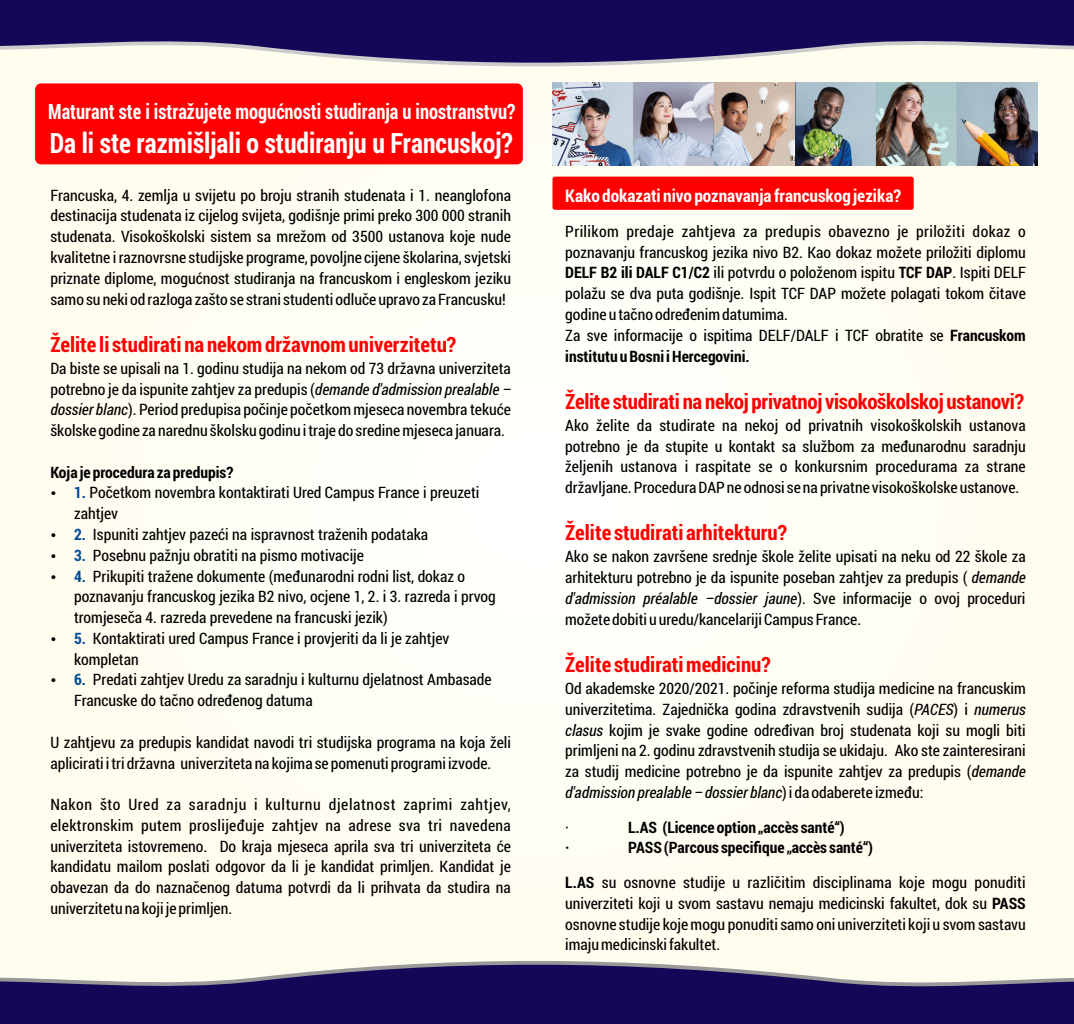
<style>
.page{position:relative;width:1074px;height:1024px;background:#fff}
.page>*{position:absolute;margin:0;border:0;box-sizing:border-box;transform-origin:0 0}
.t1{font:700 28px "Roboto Condensed";color:#fff;scale:.92 1}
.t2{font:700 21.18px "Roboto Condensed";color:#fff;scale:.88 1}
.t3{font:700 21px "Roboto Condensed";color:#f00}
.t4{font:700 17.5px "Roboto Condensed";color:#fff}
.t5{font:15.75px/20.8px "Roboto Condensed";color:#000;text-align:justify}
.t6{font:700 15.75px "Roboto Condensed";color:#000}
.s1{font-style:italic}
.s2{font-weight:700;color:#004d9a}
.s3{font-weight:700}
</style>
<div class="page">
<div style="left:1px;top:16px;width:1072px;height:965px;background:#fffef2"></div>
<div style="left:35px;top:83px;width:487px;height:81px;background:#f00;border-radius:6px"></div>
<div style="left:552px;top:177px;width:361px;height:33px;background:#f00;border-radius:2px"></div>
<svg style="left:0;top:0;width:1073px;height:68px;fill:#140757"></svg>
<svg style="left:0;top:959px;width:1073px;height:65px;fill:#140757"></svg>
<img style="left:552px;top:83px;width:485px;height:82px">
<h2 class="t2" style="left:48px;top:97px;width:532px">Maturant ste i istražujete mogućnosti studiranja u inostranstvu?</h2>
<h1 class="t1" style="left:50px;top:124px;width:504px">Da li ste razmišljali o studiranju u Francuskoj?</h1>
<p class="t5" style="left:50px;top:184px;width:462px">Francuska, 4. zemlja u svijetu po broju stranih studenata i 1. neanglofona destinacija studenata iz cijelog svijeta, godišnje primi preko 300 000 stranih studenata. Visokoškolski sistem sa mrežom od 3500 ustanova koje nude kvalitetne i raznovrsne studijske programe, povoljne cijene školarina, svjetski priznate diplome, mogućnost studiranja na francuskom i engleskom jeziku samo su neki od razloga zašto se strani studenti odluče upravo za Francusku!</p>
<h3 class="t3" style="left:50px;top:329px;width:407px">Želite li studirati na nekom državnom univerzitetu?</h3>
<p class="t5" style="left:50px;top:357px;width:462px">Da biste se upisali na 1. godinu studija na nekom od 73 državna univerziteta potrebno je da ispunite zahtjev za predupis (<span class="s1">demande d'admission prealable – dossier blanc</span>). Period predupisa počinje početkom mjeseca novembra tekuće školske godine za narednu školsku godinu i traje do sredine mjeseca januara.</p>
<p class="t6" style="left:50px;top:461px;width:184px">Koja je procedura za predupis?</p>
<p class="t5" style="left:74px;top:482px;width:407px"><span class="s2">1.</span> Početkom novembra kontaktirati Ured Campus France i preuzeti zahtjev</p>
<p class="t5" style="left:74px;top:523px;width:355px"><span class="s2">2.</span> Ispuniti zahtjev pazeći na ispravnost traženih podataka</p>
<p class="t5" style="left:74px;top:544px;width:291px"><span class="s2">3.</span> Posebnu pažnju obratiti na pismo motivacije</p>
<p class="t5" style="left:74px;top:565px;width:423px;text-align:left"><span class="s2">4.</span> Prikupiti tražene dokumente (međunarodni rodni list, dokaz o poznavanju francuskog jezika B2 nivo, ocjene 1, 2. i 3. razreda i prvog tromjeseča 4. razreda prevedene na francuski jezik)</p>
<p class="t5" style="left:74px;top:627px;width:376px"><span class="s2">5.</span> Kontaktirati ured Campus France i provjeriti da li je zahtjev kompletan</p>
<p class="t5" style="left:74px;top:669px;width:419px"><span class="s2">6.</span> Predati zahtjev Uredu za saradnju i kulturnu djelatnost Ambasade<br>Francuske do tačno određenog datuma</p>
<p class="t5" style="left:50px;top:731px;width:462px">U zahtjevu za predupis kandidat navodi tri studijska programa na koja želi aplicirati i tri državna univerziteta na kojima se pomenuti programi izvode.</p>
<p class="t5" style="left:50px;top:793px;width:462px">Nakon što Ured za saradnju i kulturnu djelatnost zaprimi zahtjev, elektronskim putem proslijeđuje zahtjev na adrese sva tri navedena univerziteta istovremeno. Do kraja mjeseca aprila sva tri univerziteta će kandidatu mailom poslati odgovor da li je kandidat primljen. Kandidat je obavezan da do naznačenog datuma potvrdi da li prihvata da studira na univerzitetu na koji je primljen.</p>
<p class="t4" style="left:565px;top:183px;width:337px">Kako dokazati nivo poznavanja francuskog jezika?</p>
<p class="t5" style="left:565px;top:220px;width:462px;text-align:left">Prilikom predaje zahtjeva za predupis obavezno je priložiti dokaz o poznavanju francuskog jezika nivo B2. Kao dokaz možete priložiti diplomu <span class="s3">DELF B2 ili DALF C1/C2</span> ili potvrdu o položenom ispitu <span class="s3">TCF DAP</span>. Ispiti DELF polažu se dva puta godišnje. Ispit TCF DAP možete polagati tokom čitave godine u tačno određenim datumima.<br>Za sve informacije o ispitima DELF/DALF i TCF obratite se <span class="s3">Francuskom institutu u Bosni i Hercegovini.</span></p>
<h3 class="t3" style="left:565px;top:386px;width:460px">Želite studirati na nekoj privatnoj visokoškolskoj ustanovi?</h3>
<p class="t5" style="left:565px;top:414px;width:462px">Ako želite da studirate na nekoj od privatnih visokoškolskih ustanova potrebno je da stupite u kontakt sa službom za međunarodnu saradnju željenih ustanova i raspitate se o konkursnim procedurama za strane državljane. Procedura DAP ne odnosi se na privatne visokoškolske ustanove.</p>
<h3 class="t3" style="left:565px;top:518px;width:223px">Želite studirati arhitekturu?</h3>
<p class="t5" style="left:565px;top:546px;width:462px">Ako se nakon završene srednje škole želite upisati na neku od 22 škole za arhitekturu potrebno je da ispunite poseban zahtjev za predupis ( <span class="s1">demande d'admission préalable –dossier jaune</span>). Sve informacije o ovoj proceduri možete dobiti u uredu/kancelariji Campus France.</p>
<h3 class="t3" style="left:565px;top:650px;width:207px">Želite studirati medicinu?</h3>
<p class="t5" style="left:565px;top:677px;width:462px">Od akademske 2020/2021. počinje reforma studija medicine na francuskim univerzitetima. Zajednička godina zdravstvenih sudija (<span class="s1">PACES</span>) i <span class="s1">numerus clasus</span> kojim je svake godine određivan broj studenata koji su mogli biti primljeni na 2. godinu zdravstvenih studija se ukidaju. Ako ste zainteresirani za studij medicine potrebno je da ispunite zahtjev za predupis (<span class="s1">demande d'admission prealable – dossier blanc</span>) i da odaberete između:</p>
<p class="t5" style="left:565px;top:816px;width:5px">·</p>
<p class="t6" style="left:628px;top:816px;width:218px">L.AS (Licence option „accès santé“)</p>
<p class="t6" style="left:565px;top:837px;width:6px">·</p>
<p class="t5" style="left:565px;top:830px;width:462px;line-height:34.6px;text-indent:63px"><span class="s3">PASS (Parcous specifique „accès santé“)<br>L.AS</span> su osnovne studije u različitim disciplinama koje mogu ponuditi</p>
<p class="t5" style="left:565px;top:892px;width:462px">univerziteti koji u svom sastavu nemaju medicinski fakultet, dok su <span class="s3">PASS </span>osnovne studije koje mogu ponuditi samo oni univerziteti koji u svom sastavu imaju medicinski fakultet.</p>
</div>
